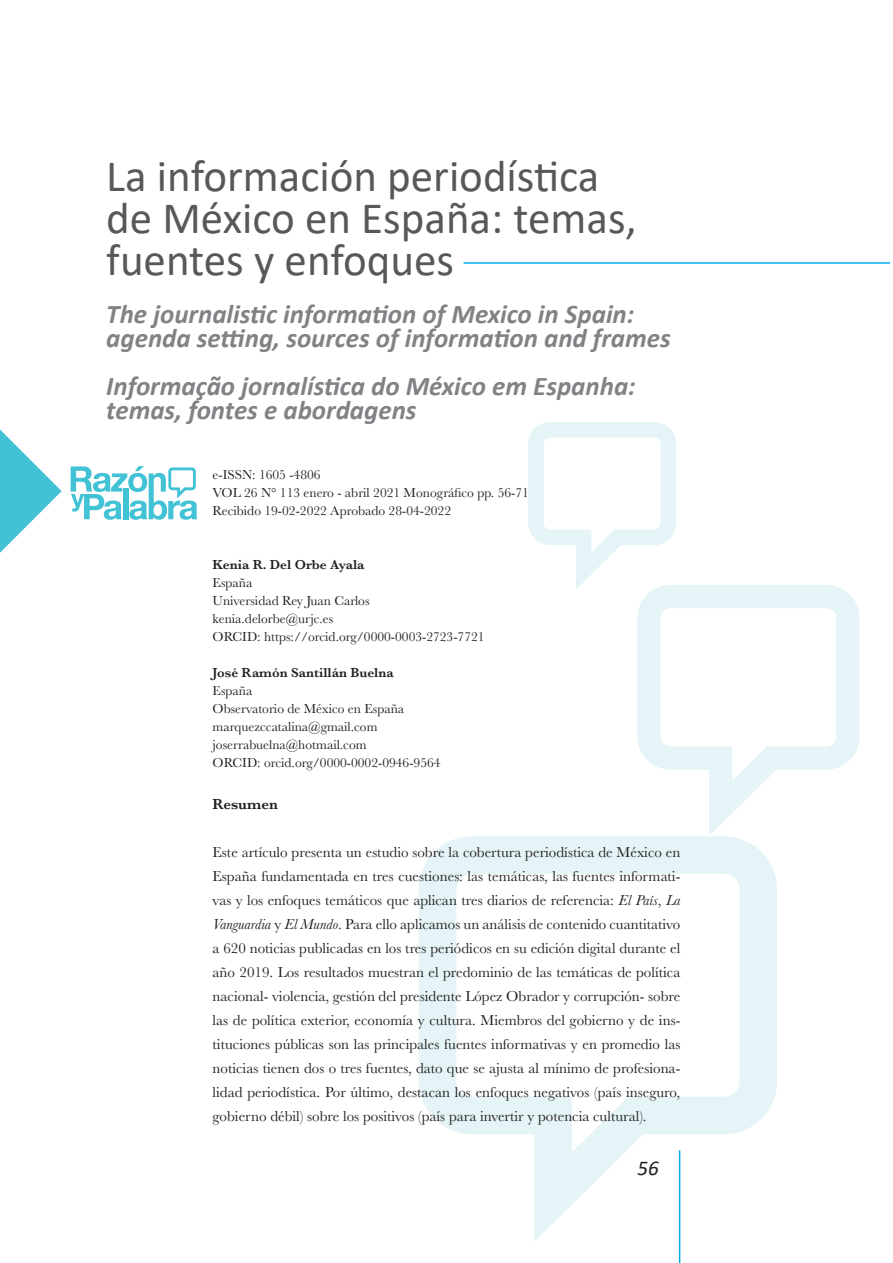
<style>
.page{position:relative;width:893px;height:1263px;background:#fff}
.page>*{position:absolute;margin:0;border:0;box-sizing:border-box;transform-origin:0 0}
.t1{font:45px/42px "Calibri";color:#57585a}
.t2{font:italic 700 27px/24px "Calibri";color:#808285}
.t3{font:italic 21px "Calibri";color:#231f20}
.Resumen{font:15px/24px "Baskerville";color:#231f20;text-align:justify}
.Resumen-2{font:600 15px "Baskerville";color:#231f20}
.t4{font:13.5px "Baskerville";color:#231f20}
.t5{font:600 13.5px "Baskerville";color:#231f20}
.s1{font-style:italic}
</style>
<div class="page">
<hr style="left:679px;top:1150px;width:1px;height:113px;background:#00aeef">
<svg style="left:419px;top:836px;width:358px;height:406px"></svg>
<svg style="left:637px;top:585px;width:222px;height:251px"></svg>
<svg style="left:528px;top:422px;width:148px;height:167px"></svg>
<svg style="left:71px;top:466px;width:126px;height:54px"></svg>
<svg style="left:0;top:429px;width:62px;height:124px"></svg>
<hr style="left:463px;top:262px;width:427px;height:2px;background:#00aeef">
<h1 class="t1" style="left:106px;top:154px;width:532px">La información periodística de México en España: temas, fuentes y enfoques</h1>
<h2 class="t2" style="left:106px;top:301px;width:566px">The journalistic information of Mexico in Spain: agenda setting, sources of information and frames</h2>
<h2 class="t2" style="left:106px;top:373px;width:531px">Informação jornalística do México em Espanha: temas, fontes e abordagens</h2>
<h5 class="t4" style="left:213px;top:466px;width:110px">e-ISSN: 1605 -4806</h5>
<h5 class="t4" style="left:213px;top:484px;width:318px">VOL 26 N° 113 enero - abril 2021 Monográfico pp. 56-71</h5>
<h5 class="t4" style="left:213px;top:502px;width:240px">Recibido 19-02-2022 Aprobado 28-04-2022</h5>
<h5 class="t5" style="left:213px;top:555px;width:153px">Kenia R. Del Orbe Ayala</h5>
<h5 class="t4" style="left:213px;top:574px;width:41px">España</h5>
<h5 class="t4" style="left:213px;top:592px;width:158px">Universidad Rey Juan Carlos</h5>
<h5 class="t4" style="left:213px;top:610px;width:122px">kenia.delorbe@urjc.es</h5>
<h5 class="t4" style="left:213px;top:628px;width:274px">ORCID: https://orcid.org/0000-0003-2723-7721</h5>
<h5 class="t5" style="left:213px;top:663px;width:183px">José Ramón Santillán Buelna</h5>
<h5 class="t4" style="left:213px;top:682px;width:41px">España</h5>
<h5 class="t4" style="left:213px;top:700px;width:193px">Observatorio de México en España</h5>
<h5 class="t4" style="left:213px;top:718px;width:166px">marquezccatalina@gmail.com</h5>
<h5 class="t4" style="left:213px;top:736px;width:156px">joserrabuelna@hotmail.com</h5>
<h5 class="t4" style="left:213px;top:754px;width:229px">ORCID: orcid.org/0000-0002-0946-9564</h5>
<p class="Resumen-2" style="left:213px;top:794px;width:67px">Resumen</p>
<p class="Resumen" style="left:213px;top:840px;width:469px">Este artículo presenta un estudio sobre la cobertura periodística de México en España fundamentada en tres cuestiones: las temáticas, las fuentes informati&shy;vas y los enfoques temáticos que aplican tres diarios de referencia: <span class="s1">El País</span>, <span class="s1">La Vanguardia</span> y <span class="s1">El Mundo</span>. Para ello aplicamos un análisis de contenido cuantitativo a 620 noticias publicadas en los tres periódicos en su edición digital durante el año 2019. Los resultados muestran el predominio de las temáticas de política nacional- violencia, gestión del presidente López Obrador y corrupción- sobre las de política exterior, economía y cultura. Miembros del gobierno y de ins&shy;tituciones públicas son las principales fuentes informativas y en promedio las noticias tienen dos o tres fuentes, dato que se ajusta al mínimo de profesiona&shy;lidad periodística. Por último, destacan los enfoques negativos (país inseguro, gobierno débil) sobre los positivos (país para invertir y potencia cultural).</p>
<h3 class="t3" style="left:637px;top:1153px;width:23px">56</h3>
</div>
